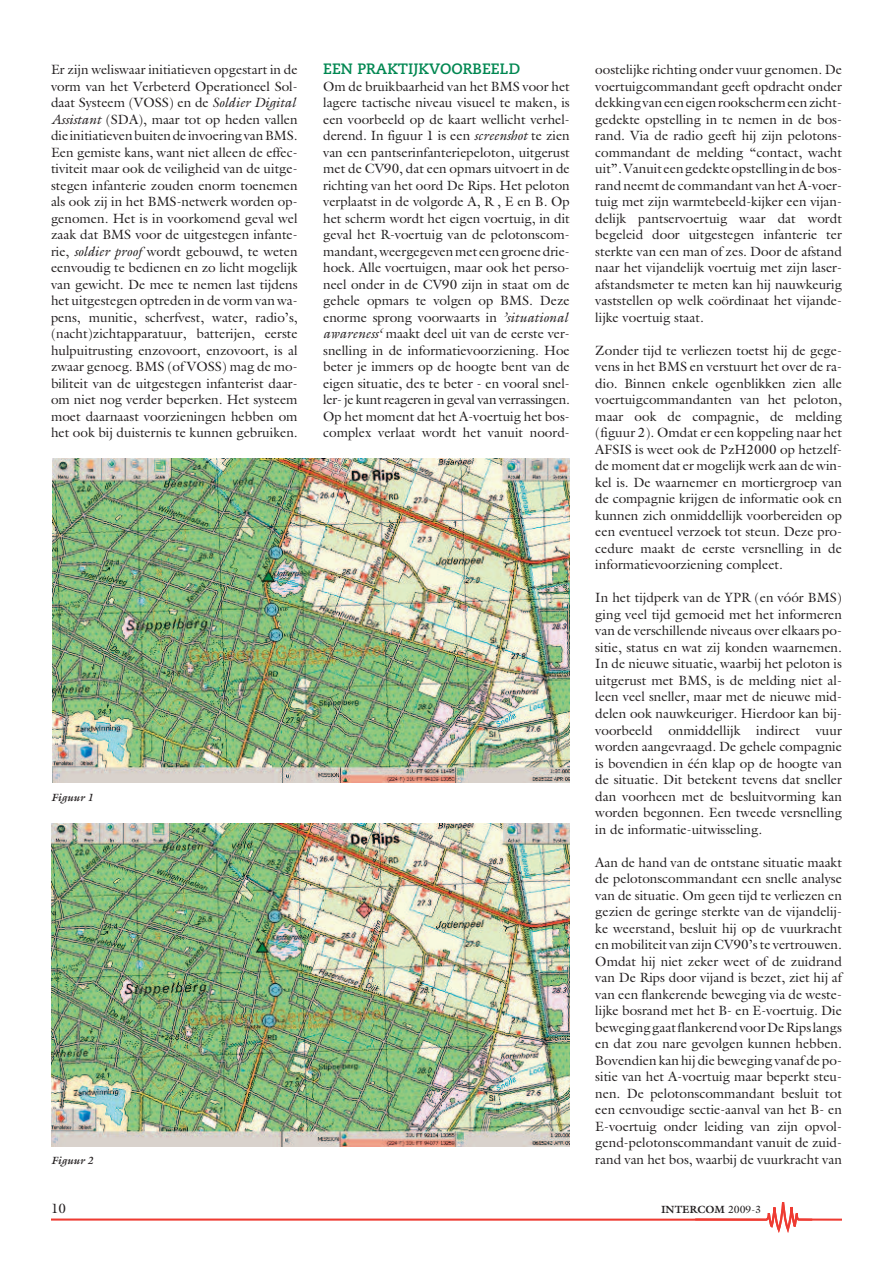
<style>
.page{position:relative;width:893px;height:1263px;background:#fff}
.page>*{position:absolute;margin:0;border:0;box-sizing:border-box;transform-origin:0 0}
.t1{font:700 15px "Caecilia";color:#008751}
.t2{font:13.5px/16.5px "Galliard";color:#231f20;text-align:justify}
.t3{font:700 10.5px "Galliard";color:#231f20}
.t4{font:italic 700 10.5px "Galliard";color:#231f20}
.s1{font-style:italic}
.s2{font-weight:400}
</style>
<div class="page">
<svg style="left:51px;top:1202px;width:791px;height:31px"></svg>
<img style="left:53px;top:459px;width:517px;height:324px">
<img style="left:51px;top:824px;width:519px;height:323px">
<p class="t2" style="left:51px;top:62px;width:248px;text-align:left">Er zijn weliswaar initiatieven opgestart in de vorm van het Verbeterd Operationeel Sol&shy;daat Systeem (VOSS) en de <span class="s1">Soldier Digital Assistant</span> (SDA), maar tot op heden vallen dieinitiatievenbuitendeinvoeringvanBMS.<br>Een gemiste kans, want niet alleen de effec&shy;tiviteit maar ook de veiligheid van de uitge&shy;stegen infanterie zouden enorm toenemen als ook zij in het BMS-netwerk worden op&shy;genomen. Het is in voorkomend geval wel zaak dat BMS voor de uitgestegen infante&shy;rie, <span class="s1">soldier proof</span> wordt gebouwd, te weten eenvoudig te bedienen en zo licht mogelijk van gewicht. De mee te nemen last tijdens het uitgestegen optreden in de vorm van wa&shy;pens, munitie, scherfvest, water, radio’s, (nacht)zichtapparatuur, batterijen, eerste hulpuitrusting enzovoort, enzovoort, is al zwaar genoeg. BMS (of VOSS) mag de mo&shy;biliteit van de uitgestegen infanterist daar&shy;om niet nog verder beperken. Het systeem moet daarnaast voorzieningen hebben om het ook bij duisternis te kunnen gebruiken.</p>
<p class="t1" style="left:323px;top:63px;width:199px">EEN PRAKTIJKVOORBEELD</p>
<p class="t2" style="left:323px;top:78px;width:248px;text-align:left">Om de bruikbaarheid van het BMS voor het lagere tactische niveau visueel te maken, is een voorbeeld op de kaart wellicht verhel&shy;derend. In figuur 1 is een <span class="s1">screenshot</span> te zien van een pantserinfanteriepeloton, uitgerust met de CV90, dat een opmars uitvoert in de richting van het oord De Rips. Het peloton verplaatst in de volgorde A, R , E en B. Op het scherm wordt het eigen voertuig, in dit geval het R-voertuig van de pelotonscom&shy;mandant,weergegeven met een groene drie&shy;hoek. Alle voertuigen, maar ook het perso&shy;neel onder in de CV90 zijn in staat om de gehele opmars te volgen op BMS. Deze enorme sprong voorwaarts in <span class="s1">’situational awareness‘</span> maakt deel uit van de eerste ver&shy;snelling in de informatievoorziening. Hoe beter je immers op de hoogte bent van de eigen situatie, des te beter - en vooral snel&shy;ler- je kunt reageren in geval van verrassingen.<br>Op het moment dat het A-voertuig het bos&shy;complex verlaat wordt het vanuit noord-</p>
<p class="t4" style="left:51px;top:791px;width:43px">Figuur 1</p>
<p class="t4" style="left:51px;top:1154px;width:43px">Figuur 2</p>
<p class="t2" style="left:595px;top:62px;width:248px">oostelijke richting onder vuur genomen. De voertuigcommandant geeft opdracht onder dekkingvaneeneigenrookschermeenzicht&shy;gedekte opstelling in te nemen in de bos&shy;rand. Via de radio geeft hij zijn pelotons&shy;commandant de melding “contact, wacht uit”.Vanuit eengedekteopstellingindebos&shy;rand neemt de commandant van het A-voer&shy;tuig met zijn warmtebeeld-kijker een vijan&shy;delijk pantservoertuig waar dat wordt begeleid door uitgestegen infanterie ter sterkte van een man of zes. Door de afstand naar het vijandelijk voertuig met zijn laser&shy;afstandsmeter te meten kan hij nauwkeurig vaststellen op welk coördinaat het vijande&shy;lijke voertuig staat.</p>
<p class="t2" style="left:595px;top:342px;width:248px">Zonder tijd te verliezen toetst hij de gege&shy;vens in het BMS en verstuurt het over de ra&shy;dio. Binnen enkele ogenblikken zien alle voertuigcommandanten van het peloton, maar ook de compagnie, de melding (figuur 2). Omdat er een koppeling naar het AFSIS is weet ook de PzH2000 op hetzelf&shy;de moment dat er mogelijk werk aan de win&shy;kel is. De waarnemer en mortiergroep van de compagnie krijgen de informatie ook en kunnen zich onmiddellijk voorbereiden op een eventueel verzoek tot steun. Deze pro&shy;cedure maakt de eerste versnelling in de informatievoorziening compleet.</p>
<p class="t2" style="left:595px;top:590px;width:248px">In het tijdperk van de YPR (en vóór BMS) ging veel tijd gemoeid met het informeren van de verschillende niveaus over elkaars po&shy;sitie, status en wat zij konden waarnemen.<br>In de nieuwe situatie, waarbij het peloton is uitgerust met BMS, is de melding niet al&shy;leen veel sneller, maar met de nieuwe mid&shy;delen ook nauwkeuriger. Hierdoor kan bij&shy;voorbeeld onmiddellijk indirect vuur worden aangevraagd. De gehele compagnie is bovendien in één klap op de hoogte van de situatie. Dit betekent tevens dat sneller dan voorheen met de besluitvorming kan worden begonnen. Een tweede versnelling in de informatie-uitwisseling.</p>
<p class="t2" style="left:595px;top:854px;width:248px">Aan de hand van de ontstane situatie maakt de pelotonscommandant een snelle analyse van de situatie. Om geen tijd te verliezen en gezien de geringe sterkte van de vijandelij&shy;ke weerstand, besluit hij op de vuurkracht en mobiliteit van zijn CV90’s te vertrouwen.<br>Omdat hij niet zeker weet of de zuidrand van De Rips door vijand is bezet, ziet hij af van een flankerende beweging via de weste&shy;lijke bosrand met het B- en E-voertuig. Die beweginggaatflankerendvoorDeRipslangs en dat zou nare gevolgen kunnen hebben.<br>Bovendien kan hij die beweging vanaf de po&shy;sitie van het A-voertuig maar beperkt steu&shy;nen. De pelotonscommandant besluit tot een eenvoudige sectie-aanval van het B- en E-voertuig onder leiding van zijn opvol&shy;gend-pelotonscommandant vanuit de zuid&shy;rand van het bos, waarbij de vuurkracht van</p>
<p class="t2" style="left:51px;top:1200px;width:17px">10</p>
<p class="t3" style="left:661px;top:1203px;width:102px">INTERCOM <span class="s2">2009-3</span></p>
</div>
